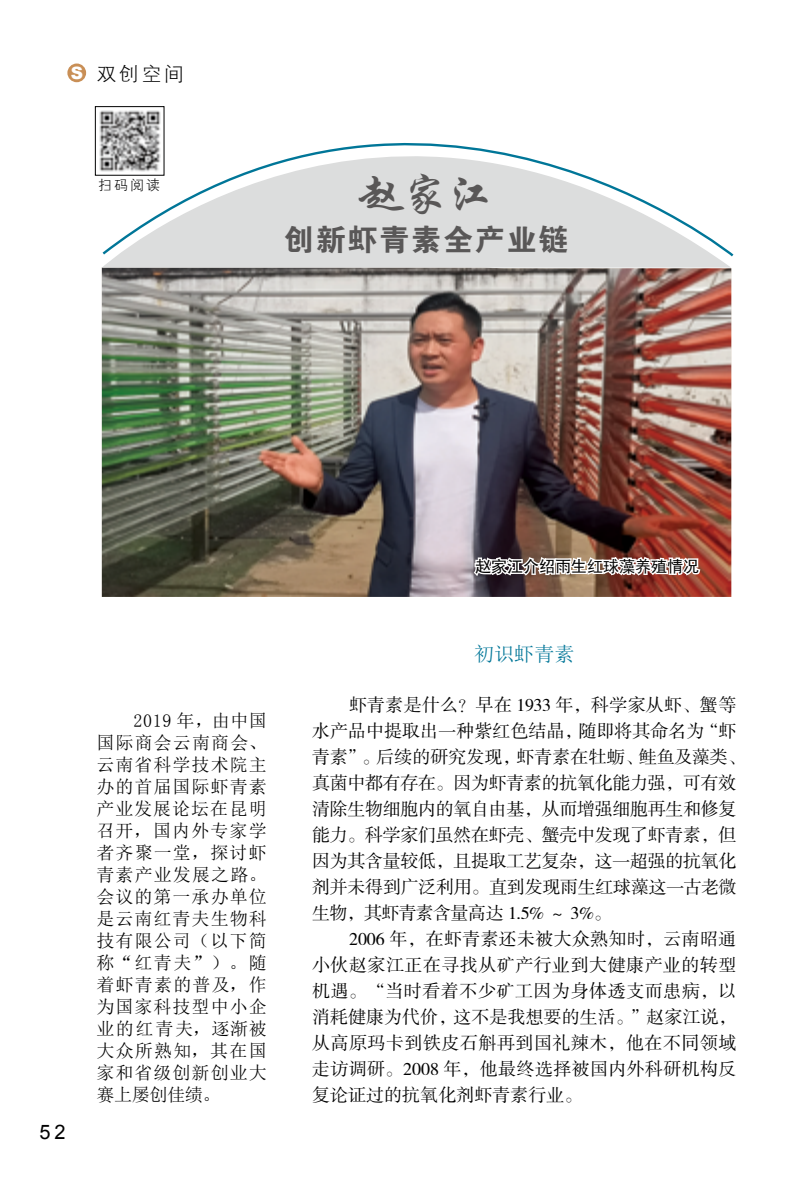
<style>
.page{position:relative;width:806px;height:1191px;background:#fff}
.page>*{position:absolute;margin:0;border:0;box-sizing:border-box;transform-origin:0 0}
.t1{font:46px "ST Xingkai";color:#595757}
.t2{font:30px "FZDHTJW GB1 0";letter-spacing:.06em;color:#595757}
.t3{font:20px "FZXH1 JW GB1 0";color:#000}
.t4{font:20px "Sim Sun";color:#007698}
.t5{font:20px "Arial";color:#000}
.t6{font:18px/26px "FZSSK GBK1 0";letter-spacing:-.015em;color:#000}
.t7{font:18px/22px "Sim Sun";letter-spacing:.055em;color:#000;text-align:justify}
.t8{font:16px "Sim Hei";color:#000}
.t9{font:14px "FZXH1 JW GB1 0";color:#000}
.s1{font-family:"Arial";font-weight:900;font-size:17px;color:#fff}
</style>
<div class="page">
<div style="left:67px;top:63px;width:19px;height:19px;background:#c98f56;border-radius:50%"></div>
<img style="left:102px;top:268px;width:628px;height:329px">
<svg style="left:102px;top:258px;width:628px;height:10px;background:#dcdcdc"></svg>
<svg style="left:100px;top:106px;width:634px;height:152px"></svg>
<img style="left:471px;top:554px;width:230px;height:43px">
<div style="left:95px;top:107px;width:69px;height:68px;background:#fff"></div>
<div style="left:95px;top:106px;width:69px;height:69px;border:1px solid #000"></div>
<img style="left:99px;top:111px;width:61px;height:60px">
<p class="t3" style="left:71px;top:63px;width:114px"><span class="s1">S</span> 双创空间</p>
<p class="t9" style="left:98px;top:178px;width:63px">扫码阅读</p>
<h1 class="t1" style="left:358px;top:170px;width:138px">赵家江</h1>
<h2 class="t2" style="left:283px;top:223px;width:286px">创新虾青素全产业链</h2>
<p class="t5" style="left:39px;top:1118px;width:28px">52</p>
<p class="t7" style="left:96px;top:710px;width:172px;text-indent:37px">2019 年，由中国国际商会云南商会、云南省科学技术院主办的首届国际虾青素产业发展论坛在昆明召开，国内外专家学者齐聚一堂，探讨虾青素产业发展之路。会议的第一承办单位是云南红青夫生物科技有限公司（以下简称“红青夫”）。随着虾青素的普及，作为国家科技型中小企业的红青夫，逐渐被大众所熟知，其在国家和省级创新创业大赛上屡创佳绩。</p>
<p class="t8" style="left:474px;top:558px;width:226px">赵家江介绍雨生红球藻养殖情况</p>
<p class="t4" style="left:474px;top:643px;width:101px">初识虾青素</p>
<p class="t6" style="left:312px;top:693px;width:434px;text-indent:37px">虾青素是什么？早在 1933 年，科学家从虾、蟹等水产品中提取出一种紫红色结晶，随即将其命名为“虾青素”。后续的研究发现，虾青素在牡蛎、鲑鱼及藻类、真菌中都有存在。因为虾青素的抗氧化能力强，可有效清除生物细胞内的氧自由基，从而增强细胞再生和修复能力。科学家们虽然在虾壳、蟹壳中发现了虾青素，但因为其含量较低，且提取工艺复杂，这一超强的抗氧化剂并未得到广泛利用。直到发现雨生红球藻这一古老微生物，其虾青素含量高达 1.5% ～ 3%。</p>
<p class="t6" style="left:312px;top:927px;width:425px;text-align:justify;text-indent:37px">2006 年，在虾青素还未被大众熟知时，云南昭通小伙赵家江正在寻找从矿产行业到大健康产业的转型机遇。“当时看着不少矿工因为身体透支而患病，以消耗健康为代价，这不是我想要的生活。”赵家江说，从高原玛卡到铁皮石斛再到国礼辣木，他在不同领域走访调研。2008 年，他最终选择被国内外科研机构反复论证过的抗氧化剂虾青素行业。</p>
</div>
